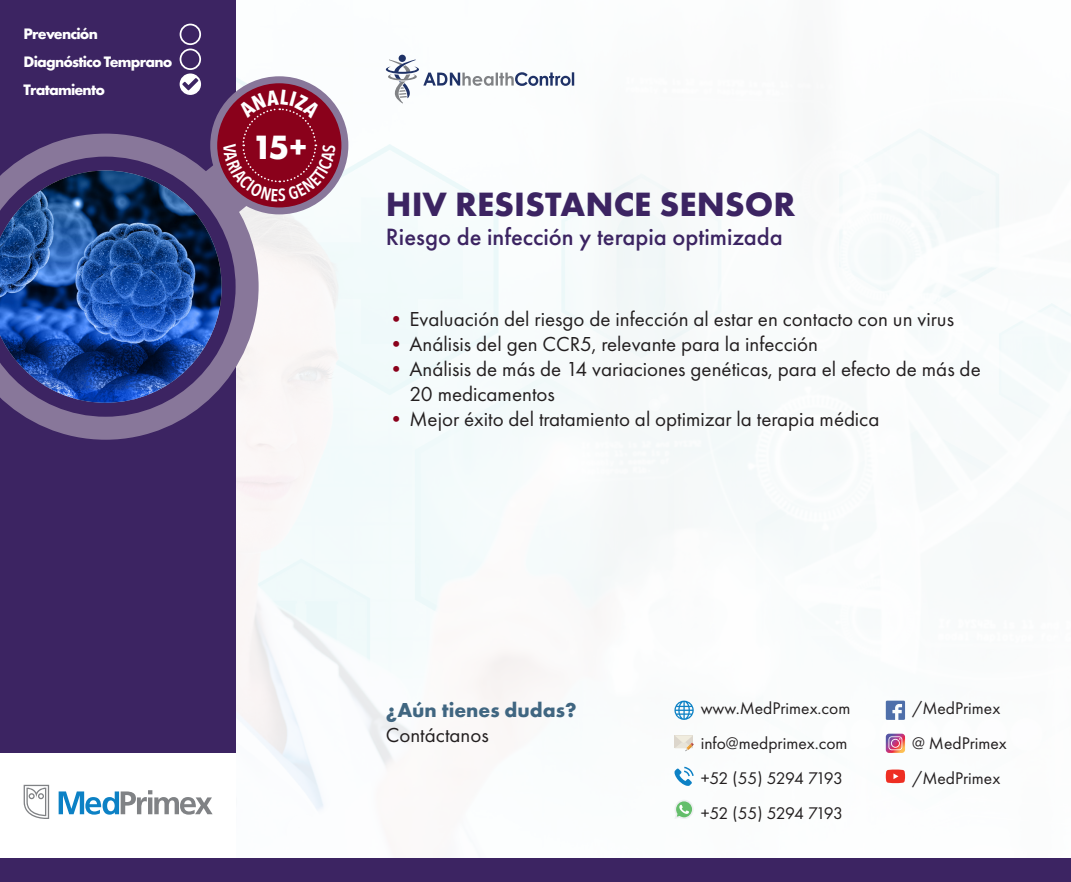
<style>
.page{position:relative;width:1071px;height:882px;background:#fff}
.page>*{position:absolute;margin:0;border:0;box-sizing:border-box;transform-origin:0 0}
.t1{font:700 35px "Futura PT";color:#3c2462}
.t2{font:700 35px "Futura PT";color:#fff}
.t3{font:500 24.5px "Futura PT";color:#3c2462}
.t4{font:21px/25.2px "Futura PT";color:#231f20}
.t5{font:700 21px "Futura PT";color:#406681}
.t6{font:17.5px "Futura PT";color:#231f20}
.t7{font:17.5px "Futura PT";letter-spacing:-.05em;color:#231f20}
.Type_checklist{font:700 15.75px "Futura PT";letter-spacing:-.05em;color:#fff}
.s1{color:#8a011b}
</style>
<div class="page">
<img style="left:236px;top:54px;width:835px;height:757px">
<div style="left:0;top:0;width:236px;height:753px;background:#3c2462"></div>
<svg style="left:97px;top:72px;width:256px;height:289px"></svg>
<svg style="left:24px;top:134px;width:235px;height:306px"></svg>
<div style="left:211px;top:77px;width:137px;height:137px;background:#88779a;border-radius:50%"></div>
<svg style="left:6px;top:157px;width:230px;height:260px"></svg>
<div style="left:180px;top:24px;width:21px;height:21px;border:2px solid #fff;border-radius:50%"></div>
<div style="left:180px;top:49px;width:21px;height:21px;border:2px solid #fff;border-radius:50%"></div>
<div style="left:180px;top:74px;width:20px;height:20px;background:#fff;border-radius:50%"></div>
<div style="left:180px;top:74px;width:21px;height:21px;border:2px solid #fff;border-radius:50%"></div>
<svg style="left:182px;top:78px;width:16px;height:12px"></svg>
<div style="left:217px;top:83px;width:124px;height:124px;background:#8a011b;border-radius:50%"></div>
<div style="left:0;top:858px;width:1071px;height:24px;background:#3c2462"></div>
<img style="left:0;top:171px;width:222px;height:232px">
<svg style="left:674px;top:701px;width:20px;height:19px"></svg>
<svg style="left:886px;top:701px;width:19px;height:19px"></svg>
<svg style="left:674px;top:735px;width:20px;height:16px"></svg>
<svg style="left:886px;top:734px;width:19px;height:19px"></svg>
<svg style="left:674px;top:767px;width:20px;height:19px"></svg>
<svg style="left:886px;top:770px;width:19px;height:13px"></svg>
<svg style="left:674px;top:800px;width:20px;height:19px"></svg>
<svg style="left:24px;top:785px;width:189px;height:34px"></svg>
<div style="left:399px;top:55px;width:7px;height:7px;background:#1f3267;border-radius:50%"></div>
<svg style="left:386px;top:59px;width:188px;height:45px"></svg>
<svg style="left:223px;top:89px;width:113px;height:112px"></svg>
<p class="Type_checklist" style="left:24px;top:24px;width:76px">Prevención</p>
<p class="Type_checklist" style="left:24px;top:52px;width:150px">Diagnóstico Temprano</p>
<p class="Type_checklist" style="left:24px;top:80px;width:83px">Tratamiento</p>
<p class="t2" style="left:252px;top:124px;width:57px">15+</p>
<h1 class="t1" style="left:386px;top:181px;width:411px">HIV RESISTANCE SENSOR</h1>
<h2 class="t3" style="left:386px;top:222px;width:398px">Riesgo de infección y terapia optimizada</h2>
<p class="t4" style="left:386px;top:306px;width:570px"><span class="s1">•</span>Evaluación del riesgo de infección al estar en contacto con un virus</p>
<p class="t4" style="left:386px;top:331px;width:434px"><span class="s1">•</span>Análisis del gen CCR5, relevante para la infección</p>
<p class="t4" style="left:410px;top:356px;width:573px;text-indent:-24px"><span class="s1">•</span>Análisis de más de 14 variaciones genéticas, para el efecto de más de<br>20 medicamentos</p>
<p class="t4" style="left:386px;top:407px;width:495px"><span class="s1">•</span>Mejor éxito del tratamiento al optimizar la terapia médica</p>
<p class="t5" style="left:386px;top:696px;width:192px">¿Aún tienes dudas?</p>
<p class="t4" style="left:386px;top:722px;width:104px">Contáctanos</p>
<p class="t6" style="left:701px;top:698px;width:151px">www.MedPrimex.com</p>
<p class="t6" style="left:701px;top:733px;width:148px">info@medprimex.com</p>
<p class="t7" style="left:701px;top:768px;width:144px">+52 (55) 5294 7193</p>
<p class="t7" style="left:701px;top:803px;width:144px">+52 (55) 5294 7193</p>
<p class="t6" style="left:912px;top:698px;width:90px">/MedPrimex</p>
<p class="t6" style="left:912px;top:733px;width:96px">@ MedPrimex</p>
<p class="t6" style="left:912px;top:768px;width:90px">/MedPrimex</p>
</div>
